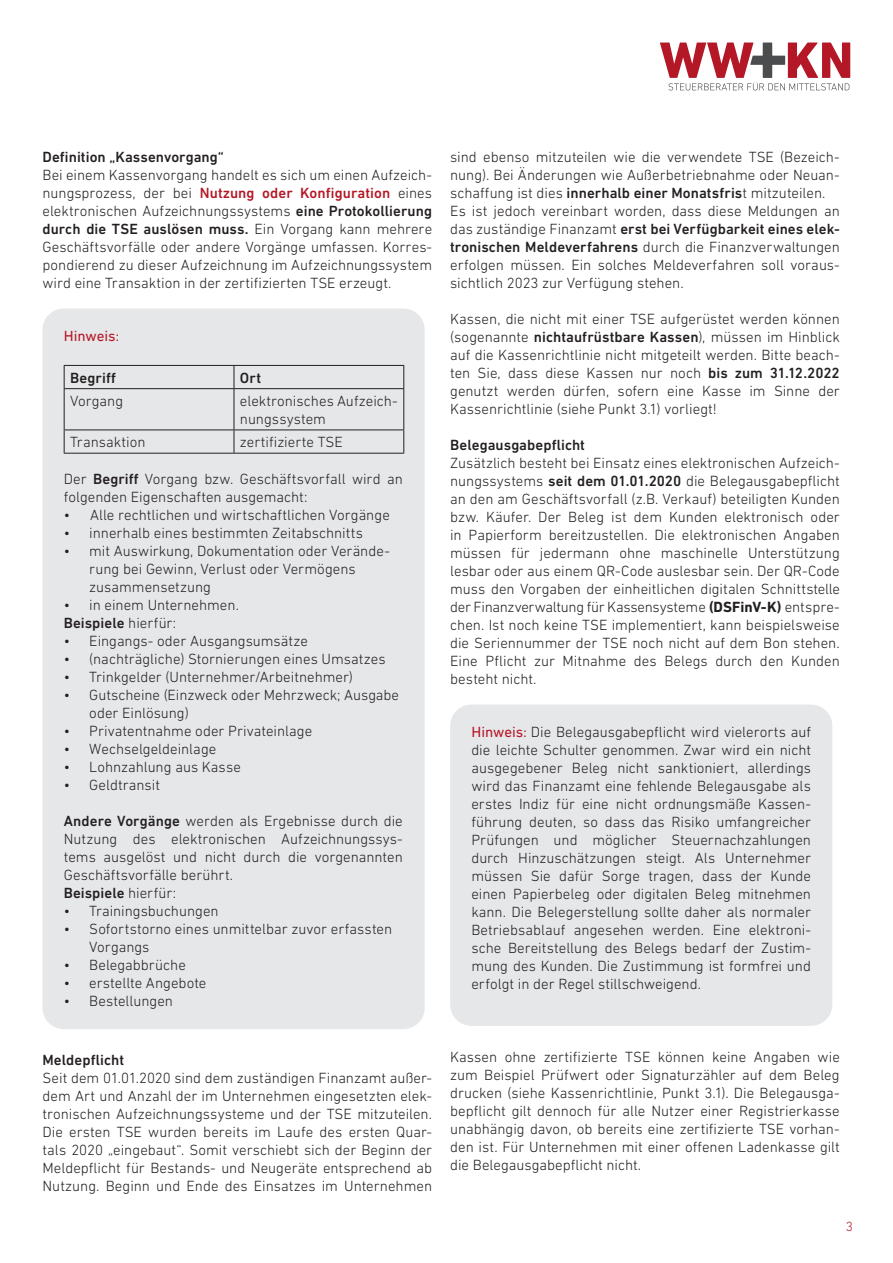
<style>
.page{position:relative;width:893px;height:1263px;background:#fff}
.page>*{position:absolute;margin:0;border:0;box-sizing:border-box;transform-origin:0 0}
.Fließtext{font:300 15px/18px "DIN Next LT Pro";color:#231f20;text-align:justify}
.Fließtext_9Pt{font:300 15px/18px "DIN Next LT Pro";color:#231f20;text-align:justify}
.Fließtext-2{font:500 15px "DIN Next LT Pro";letter-spacing:.005em;color:#231f20}
.Themen{font:300 15px/18px "DIN Next LT Pro";color:#231f20}
.Themen-2{font:500 15px "DIN Next LT Pro";letter-spacing:.01em;color:#231f20}
.Fließtext_9Pt-2{font:15px "DIN Next LT Pro";color:#b61324}
.t1{font:300 13.5px "DIN Next LT Pro";color:#b41725}
.s1{font-weight:500;color:#b41725}
.s2{font-weight:500}
.s3{font-size:13.5px}
.s4{font-weight:300}
.s5{font-weight:700}
.s6{font-weight:400;color:#b61324}
.s7{font-weight:400;font-size:13.5px;color:#b61324}
</style>
<div class="page">
<svg style="left:660px;top:43px;width:190px;height:47px"></svg>
<div style="left:43px;top:308px;width:382px;height:721px;background:#e6e7e9;border-radius:21px"></div>
<hr style="left:64px;top:365px;width:170px;height:1px;background:#231f20">
<svg style="left:64px;top:366px;width:1px;height:22px"></svg>
<hr style="left:234px;top:365px;width:170px;height:1px;background:#231f20">
<svg style="left:234px;top:366px;width:1px;height:22px"></svg>
<svg style="left:403px;top:366px;width:1px;height:22px"></svg>
<hr style="left:64px;top:388px;width:170px;height:1px;background:#231f20">
<hr style="left:64px;top:389px;width:1px;height:40px;background:#231f20">
<hr style="left:234px;top:388px;width:170px;height:1px;background:#231f20">
<hr style="left:234px;top:389px;width:1px;height:40px;background:#231f20">
<hr style="left:403px;top:389px;width:1px;height:40px;background:#231f20">
<hr style="left:64px;top:429px;width:170px;height:1px;background:#231f20">
<svg style="left:64px;top:430px;width:1px;height:23px"></svg>
<hr style="left:234px;top:429px;width:170px;height:1px;background:#231f20">
<svg style="left:234px;top:430px;width:1px;height:23px"></svg>
<svg style="left:403px;top:430px;width:1px;height:23px"></svg>
<hr style="left:64px;top:453px;width:170px;height:1px;background:#231f20">
<hr style="left:234px;top:453px;width:170px;height:1px;background:#231f20">
<div style="left:450px;top:704px;width:382px;height:322px;background:#e6e7e9;border-radius:21px"></div>
<p class="Fließtext-2" style="left:43px;top:148px;width:183px">Definition „Kassenvorgang“</p>
<p class="Fließtext" style="left:43px;top:165px;width:391px">Bei einem Kassenvorgang handelt es sich um einen Aufzeich&shy;nungsprozess, der bei <span class="s1">Nutzung oder Konfiguration</span> eines elektronischen Aufzeichnungssystems <span class="s2">eine Protokollierung durch die TSE auslösen muss.</span> Ein Vorgang kann mehrere Geschäftsvorfälle oder andere Vorgänge umfassen. Korres&shy;pondierend zu dieser Aufzeichnung im Aufzeichnungssystem wird eine Transaktion in der zertifizierten TSE erzeugt.</p>
<p class="Fließtext_9Pt-2" style="left:64px;top:327px;width:57px">Hinweis<span class="s3">:</span></p>
<p class="Themen-2" style="left:70px;top:369px;width:47px">Begriff</p>
<p class="Themen-2" style="left:240px;top:369px;width:23px">Ort</p>
<p class="Themen" style="left:70px;top:392px;width:55px">Vorgang</p>
<p class="Themen" style="left:240px;top:392px;width:159px">elektronisches Aufzeich&shy;nungssystem</p>
<p class="Themen" style="left:70px;top:433px;width:77px">Transaktion</p>
<p class="Themen" style="left:240px;top:433px;width:104px">zertifizierte TSE</p>
<p class="Fließtext" style="left:64px;top:469px;width:341px">Der <span class="s2">Begriff</span> Vorgang bzw. Geschäftsvorfall wird an folgenden Eigenschaften ausgemacht:</p>
<p class="Fließtext" style="left:64px;top:505px;width:328px">• Alle rechtlichen und wirtschaftlichen Vorgänge</p>
<p class="Fließtext" style="left:64px;top:523px;width:301px">• innerhalb eines bestimmten Zeitabschnitts</p>
<p class="Fließtext" style="left:89px;top:541px;width:302px;text-align:left;text-indent:-26px">• mit Auswirkung, Dokumentation oder Verände&shy;rung bei Gewinn, Verlust oder Vermögens zusammensetzung</p>
<p class="Fließtext" style="left:64px;top:595px;width:177px">• in einem Unternehmen.</p>
<p class="Fließtext-2" style="left:64px;top:614px;width:114px">Beispiele <span class="s4">hierfür:</span></p>
<p class="Fließtext" style="left:64px;top:631px;width:246px">• Eingangs- oder Ausgangsumsätze</p>
<p class="Fließtext" style="left:64px;top:649px;width:323px">• (nachträgliche) Stornierungen eines Umsatzes</p>
<p class="Fließtext" style="left:64px;top:667px;width:291px">• Trinkgelder (Unternehmer/Arbeitnehmer)</p>
<p class="Fließtext" style="left:89px;top:685px;width:311px;text-indent:-26px">• Gutscheine (Einzweck oder Mehrzweck; Ausgabe oder Einlösung)</p>
<p class="Fließtext" style="left:64px;top:721px;width:250px">• Privatentnahme oder Privateinlage</p>
<p class="Fließtext" style="left:64px;top:739px;width:154px">• Wechselgeldeinlage</p>
<p class="Fließtext" style="left:64px;top:757px;width:179px">• Lohnzahlung aus Kasse</p>
<p class="Fließtext" style="left:64px;top:775px;width:98px">• Geldtransit</p>
<p class="Fließtext" style="left:64px;top:811px;width:341px"><span class="s2">Andere Vorgänge</span> werden als Ergebnisse durch die Nutzung des elektronischen Aufzeichnungssys&shy;tems ausgelöst und nicht durch die vorgenannten Geschäftsvorfälle berührt.</p>
<p class="Fließtext-2" style="left:64px;top:884px;width:114px">Beispiele <span class="s4">hierfür:</span></p>
<p class="Fließtext" style="left:64px;top:901px;width:156px">• Trainingsbuchungen</p>
<p class="Fließtext" style="left:89px;top:919px;width:304px;text-indent:-26px">• Sofortstorno eines unmittelbar zuvor erfassten<br>Vorgangs</p>
<p class="Fließtext" style="left:64px;top:955px;width:124px">• Belegabbrüche</p>
<p class="Fließtext" style="left:64px;top:973px;width:144px">• erstellte Angebote</p>
<p class="Fließtext" style="left:64px;top:991px;width:111px">• Bestellungen</p>
<p class="Fließtext-2" style="left:43px;top:1051px;width:83px">Meldepflicht</p>
<p class="Fließtext" style="left:43px;top:1069px;width:391px">Seit dem 01.01.2020 sind dem zuständigen Finanzamt außer&shy;dem Art und Anzahl der im Unternehmen eingesetzten elek&shy;tronischen Aufzeichnungssysteme und der TSE mitzuteilen.<br>Die ersten TSE wurden bereits im Laufe des ersten Quar&shy;tals 2020 „eingebaut“. Somit verschiebt sich der Beginn der Meldepflicht für Bestands- und Neugeräte entsprechend ab Nutzung. Beginn und Ende des Einsatzes im Unternehmen</p>
<p class="Fließtext" style="left:450px;top:147px;width:391px">sind ebenso mitzuteilen wie die verwendete TSE (Bezeich&shy;nung). Bei Änderungen wie Außerbetriebnahme oder Neuan&shy;schaffung ist dies <span class="s2">innerhalb einer Monatsfris</span>t mitzuteilen.</p>
<p class="Fließtext" style="left:450px;top:201px;width:391px">Es ist jedoch vereinbart worden, dass diese Meldungen an das zuständige Finanzamt <span class="s2">erst bei Verfügbarkeit eines elek&shy;tronischen Meldeverfahrens</span> durch die Finanzverwaltungen erfolgen müssen. Ein solches Meldeverfahren soll voraus&shy;sichtlich 2023 zur Verfügung stehen.</p>
<p class="Fließtext" style="left:450px;top:309px;width:391px">Kassen, die nicht mit einer TSE aufgerüstet werden können (sogenannte <span class="s2">nichtaufrüstbare Kassen</span>), müssen im Hinblick auf die Kassenrichtlinie nicht mitgeteilt werden. Bitte beach&shy;ten Sie, dass diese Kassen nur noch <span class="s2">bis zum 31.12.2022 </span>genutzt werden dürfen, sofern eine Kasse im Sinne der Kassenrichtlinie (siehe Punkt 3.1) vorliegt!</p>
<p class="Fließtext-2" style="left:450px;top:436px;width:136px">Belegausgabepflicht</p>
<p class="Fließtext" style="left:450px;top:453px;width:391px">Zusätzlich besteht bei Einsatz eines elektronischen Aufzeich&shy;nungssystems <span class="s2">seit dem 01.01.2020</span> die Belegausgabepflicht an den am Geschäftsvorfall (z.B. Verkauf) beteiligten Kunden bzw. Käufer. Der Beleg ist dem Kunden elektronisch oder in Papierform bereitzustellen. Die elektronischen Angaben müssen für jedermann ohne maschinelle Unterstützung lesbar oder aus einem QR-Code auslesbar sein. Der QR-Code muss den Vorgaben der einheitlichen digitalen Schnittstelle der Finanzverwaltung für Kassensysteme <span class="s5">(DSFinV-K)</span> entspre&shy;chen. Ist noch keine TSE implementiert, kann beispielsweise die Seriennummer der TSE noch nicht auf dem Bon stehen.<br>Eine Pflicht zur Mitnahme des Belegs durch den Kunden besteht nicht.</p>
<p class="Fließtext_9Pt" style="left:471px;top:723px;width:341px"><span class="s6">Hinweis</span><span class="s7">:</span> Die Belegausgabepflicht wird vielerorts auf die leichte Schulter genommen. Zwar wird ein nicht ausgegebener Beleg nicht sanktioniert, allerdings wird das Finanzamt eine fehlende Belegausgabe als erstes Indiz für eine nicht ordnungsmäße Kassen&shy;führung deuten, so dass das Risiko umfangreicher Prüfungen und möglicher Steuernachzahlungen durch Hinzuschätzungen steigt. Als Unternehmer müssen Sie dafür Sorge tragen, dass der Kunde einen Papierbeleg oder digitalen Beleg mitnehmen kann. Die Belegerstellung sollte daher als normaler Betriebsablauf angesehen werden. Eine elektroni&shy;sche Bereitstellung des Belegs bedarf der Zustim&shy;mung des Kunden. Die Zustimmung ist formfrei und erfolgt in der Regel stillschweigend.</p>
<p class="Fließtext" style="left:450px;top:1047px;width:391px">Kassen ohne zertifizierte TSE können keine Angaben wie zum Beispiel Prüfwert oder Signaturzähler auf dem Beleg drucken (siehe Kassenrichtlinie, Punkt 3.1). Die Belegausga&shy;bepflicht gilt dennoch für alle Nutzer einer Registrierkasse unabhängig davon, ob bereits eine zertifizierte TSE vorhan&shy;den ist. Für Unternehmen mit einer offenen Ladenkasse gilt die Belegausgabepflicht nicht.</p>
<p class="t1" style="left:846px;top:1219px;width:9px">3</p>
</div>
